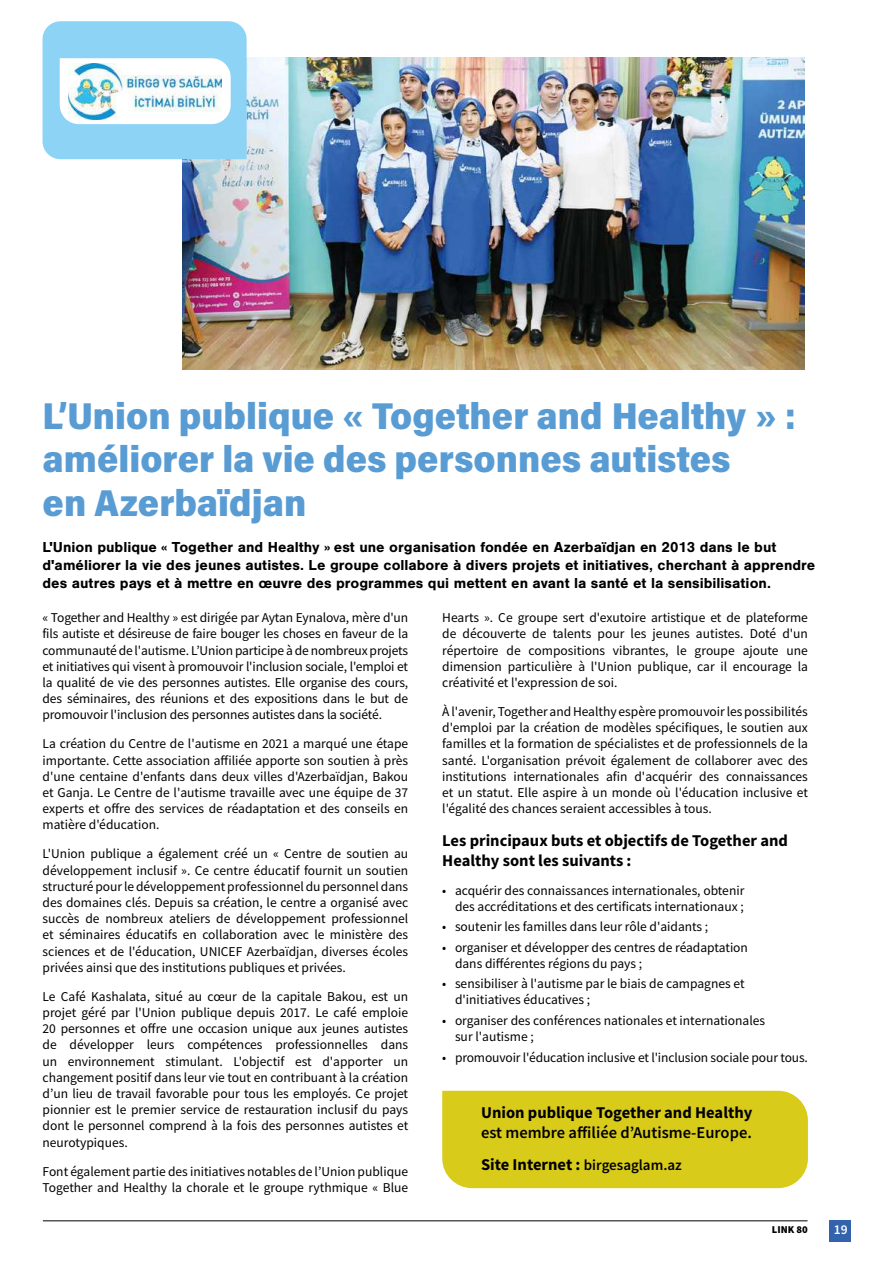
<style>
.page{position:relative;width:893px;height:1263px;background:#fff}
.page>*{position:absolute;margin:0;border:0;box-sizing:border-box;transform-origin:0 0}
.t1{font:37.5px/43.5px "Acumin Variable Concept";color:#599cd4}
.t2{font:700 16.5px/19.8px "Source Sans Pro";color:#000}
.t3{font:600 16.5px "Source Sans Pro";color:#000}
.t4{font:700 15px/18px "Nimbus San";color:#000}
.t5{font:600 15px "Source Sans Pro";color:#000}
.t6{font:13.5px/16.2px "Source Sans Pro";color:#000;text-align:justify}
.t7{font:600 13.5px "Source Sans Pro";color:#fff}
.t8{font:900 10.5px "Source Sans Pro";color:#000}
.s1{font-weight:700;font-size:16.5px}
</style>
<div class="page">
<div style="left:442px;top:1091px;width:366px;height:97px;background:#d9cb1a"></div>
<div style="left:829px;top:1220px;width:21px;height:22px;background:#3363ac"></div>
<hr style="left:43px;top:1220px;width:764px;height:1px;background:#000">
<img style="left:183px;top:57px;width:622px;height:313px">
<svg style="left:43px;top:21px;width:204px;height:138px;background:#9dd9f7"></svg>
<img style="left:69px;top:64px;width:153px;height:55px">
<h1 class="t1" style="left:43px;top:392px;width:755px">L’Union publique « Together and Healthy » : améliorer la vie des personnes autistes<br>en Azerbaïdjan</h1>
<p class="t4" style="left:43px;top:538px;width:774px">L'Union publique « Together and Healthy » est une organisation fondée en Azerbaïdjan en 2013 dans le but d'améliorer la vie des jeunes autistes. Le groupe collabore à divers projets et initiatives, cherchant à apprendre des autres pays et à mettre en œuvre des programmes qui mettent en avant la santé et la sensibilisation.</p>
<p class="t6" style="left:43px;top:609px;width:367px">« Together and Healthy » est dirigée par Aytan Eynalova, mère d'un fils autiste et désireuse de faire bouger les choses en faveur de la communauté de l'autisme. L’Union participe à de nombreux projets et initiatives qui visent à promouvoir l'inclusion sociale, l'emploi et la qualité de vie des personnes autistes. Elle organise des cours, des séminaires, des réunions et des expositions dans le but de promouvoir l'inclusion des personnes autistes dans la société.</p>
<p class="t6" style="left:43px;top:736px;width:367px">La création du Centre de l'autisme en 2021 a marqué une étape importante. Cette association affiliée apporte son soutien à près d'une centaine d'enfants dans deux villes d'Azerbaïdjan, Bakou et Ganja. Le Centre de l'autisme travaille avec une équipe de 37 experts et offre des services de réadaptation et des conseils en matière d'éducation.</p>
<p class="t6" style="left:43px;top:846px;width:367px">L'Union publique a également créé un « Centre de soutien au développement inclusif ». Ce centre éducatif fournit un soutien structuré pour le développement professionnel du personnel dans des domaines clés. Depuis sa création, le centre a organisé avec succès de nombreux ateliers de développement professionnel et séminaires éducatifs en collaboration avec le ministère des sciences et de l'éducation, UNICEF Azerbaïdjan, diverses écoles privées ainsi que des institutions publiques et privées.</p>
<p class="t6" style="left:43px;top:988px;width:367px">Le Café Kashalata, situé au cœur de la capitale Bakou, est un projet géré par l'Union publique depuis 2017. Le café emploie 20 personnes et offre une occasion unique aux jeunes autistes de développer leurs compétences professionnelles dans un environnement stimulant. L'objectif est d'apporter un changement positif dans leur vie tout en contribuant à la création d’un lieu de travail favorable pour tous les employés. Ce projet pionnier est le premier service de restauration inclusif du pays dont le personnel comprend à la fois des personnes autistes et neurotypiques.</p>
<p class="t6" style="left:43px;top:1163px;width:367px">Font également partie des initiatives notables de l’Union publique<br>Together and Healthy la chorale et le groupe rythmique « Blue</p>
<p class="t6" style="left:442px;top:609px;width:367px">Hearts ». Ce groupe sert d'exutoire artistique et de plateforme de découverte de talents pour les jeunes autistes. Doté d'un répertoire de compositions vibrantes, le groupe ajoute une dimension particulière à l'Union publique, car il encourage la créativité et l'expression de soi.</p>
<p class="t6" style="left:442px;top:703px;width:367px">À l'avenir, Together and Healthy espère promouvoir les possibilités d'emploi par la création de modèles spécifiques, le soutien aux familles et la formation de spécialistes et de professionnels de la santé. L'organisation prévoit également de collaborer avec des institutions internationales afin d'acquérir des connaissances et un statut. Elle aspire à un monde où l'éducation inclusive et l'égalité des chances seraient accessibles à tous.</p>
<p class="t2" style="left:442px;top:830px;width:347px">Les principaux buts et objectifs de Together and<br>Healthy sont les suivants :</p>
<p class="t6" style="left:442px;top:882px;width:304px;text-align:right">• acquérir des connaissances internationales, obtenir des accréditations et des certificats internationaux ;</p>
<p class="t6" style="left:442px;top:918px;width:268px">• soutenir les familles dans leur rôle d'aidants ;</p>
<p class="t6" style="left:455px;top:939px;width:295px;text-indent:-13px">• organiser et développer des centres de réadaptation dans différentes régions du pays ;</p>
<p class="t6" style="left:455px;top:975px;width:291px;text-indent:-13px">• sensibiliser à l'autisme par le biais de campagnes et d'initiatives éducatives ;</p>
<p class="t6" style="left:455px;top:1012px;width:312px;text-indent:-13px">• organiser des conférences nationales et internationales sur l'autisme ;</p>
<p class="t6" style="left:442px;top:1049px;width:367px">• promouvoir l'éducation inclusive et l'inclusion sociale pour tous.</p>
<p class="t2" style="left:481px;top:1102px;width:273px">Union publique Together and Healthy</p>
<p class="t3" style="left:481px;top:1121px;width:272px">est membre affiliée d’Autisme-Europe.</p>
<p class="t5" style="left:481px;top:1155px;width:202px"><span class="s1">Site Internet :</span> birgesaglam.az</p>
<p class="t8" style="left:772px;top:1222px;width:37px">LINK 80</p>
<p class="t7" style="left:834px;top:1221px;width:15px">19</p>
</div>
